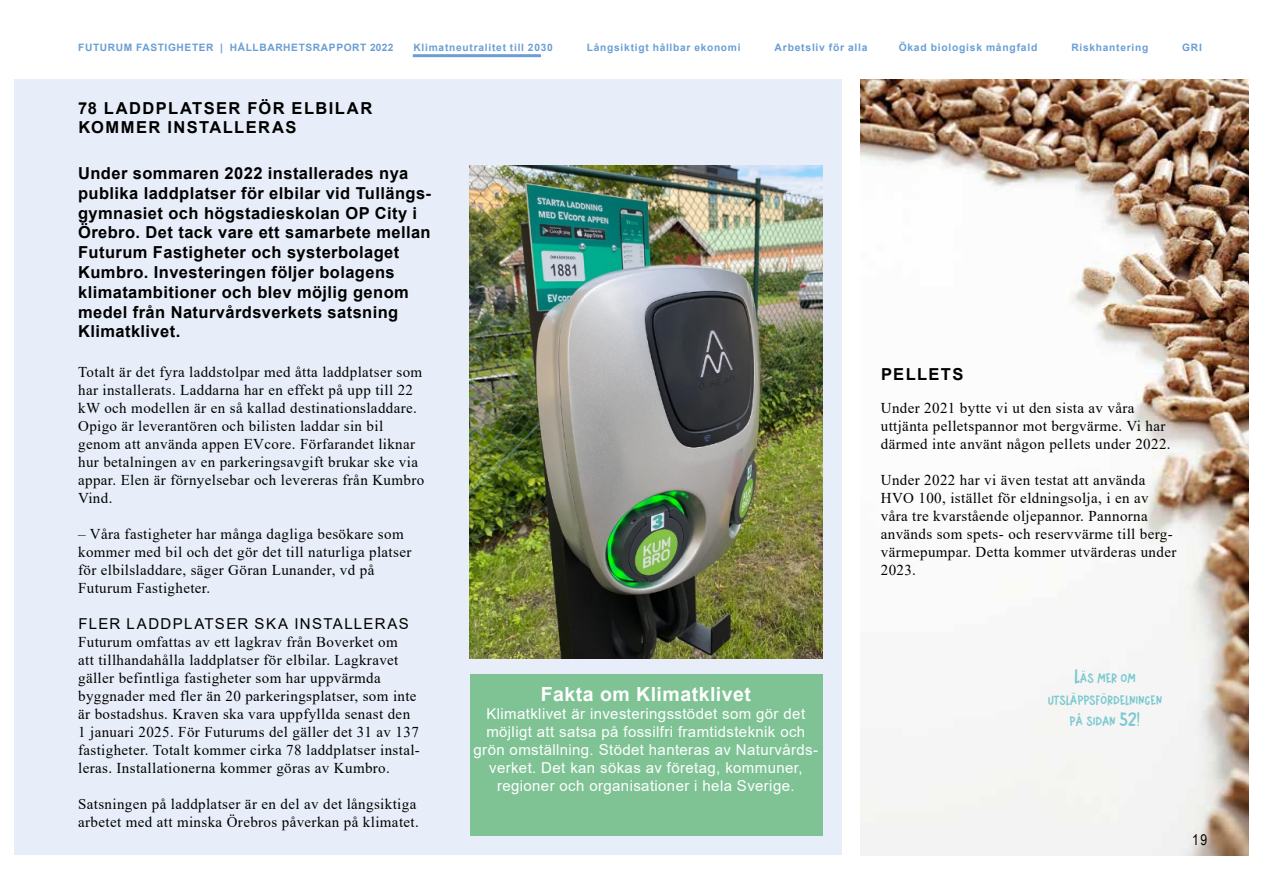
<style>
.page{position:relative;width:1263px;height:893px;background:#fff}
.page>*{position:absolute;margin:0;border:0;box-sizing:border-box;transform-origin:0 0}
.t1{font:700 19.5px "Arial";letter-spacing:.025em;color:#fff}
.t2{font:700 16.5px/19.8px "Arial";letter-spacing:.025em;color:#000}
.t3{font:700 16.5px/19.8px "Arial";letter-spacing:.09em;color:#000}
.t4{font:700 16.5px "Arial";letter-spacing:.085em;color:#000}
.t5{font:15px/18px "Times New Roman";letter-spacing:.025em;color:#000}
.t6{font:15px/18px "Arial";letter-spacing:.025em;color:#fff;text-align:center}
.t7{font:15px "Arial";letter-spacing:.085em;color:#000}
.t8{font:14.85px "Arial Narrow";color:#000}
.t9{font:12.6px/21.6px "Silverkids";letter-spacing:.035em;color:#7bc9cf;text-align:center}
.t10{font:700 10.35px "Arial";letter-spacing:.07em;color:#6b9ed5}
.t11{font:700 10.2px "Arial";letter-spacing:.07em;color:#6b9ed5}
.s1{font-size:18px}
</style>
<div class="page">
<div style="left:14px;top:80px;width:827px;height:775px;background:#e8eef9"></div>
<div style="left:470px;top:674px;width:352px;height:162px;background:#7fc395"></div>
<img style="left:469px;top:165px;width:353px;height:493px">
<img style="left:860px;top:80px;width:388px;height:775px">
<hr style="left:413px;top:54px;width:128px;height:3px;background:#6b9ed5">
<p class="t11" style="left:78px;top:40px;width:317px">FUTURUM FASTIGHETER | HÅLLBARHETSRAPPORT 2022</p>
<p class="t11" style="left:413px;top:40px;width:141px">Klimatneutralitet till 2030</p>
<p class="t11" style="left:587px;top:40px;width:155px">Långsiktigt hållbar ekonomi</p>
<p class="t10" style="left:774px;top:40px;width:95px">Arbetsliv för alla</p>
<p class="t10" style="left:899px;top:40px;width:140px">Ökad biologisk mångfald</p>
<p class="t11" style="left:1071px;top:40px;width:78px">Riskhantering</p>
<p class="t11" style="left:1182px;top:40px;width:21px">GRI</p>
<p class="t3" style="left:78px;top:98px;width:296px">78 LADDPLATSER FÖR ELBILAR<br>KOMMER INSTALLERAS</p>
<p class="t2" style="left:78px;top:163px;width:354px">Under sommaren 2022 installerades nya publika laddplatser för elbilar vid Tullängs&shy;gymnasiet och högstadieskolan OP City i Örebro. Det tack vare ett samarbete mellan Futurum Fastigheter och systerbolaget Kumbro. Investeringen följer bolagens klimatambitioner och blev möjlig genom medel från Naturvårdsverkets satsning Klimatklivet.</p>
<p class="t5" style="left:78px;top:362px;width:348px">Totalt är det fyra laddstolpar med åtta laddplatser som har installerats. Laddarna har en effekt på upp till 22 kW och modellen är en så kallad destinationsladdare.<br>Opigo är leverantören och bilisten laddar sin bil genom att använda appen EVcore. Förfarandet liknar hur betalningen av en parkeringsavgift brukar ske via appar. Elen är förnyelsebar och levereras från Kumbro Vind.</p>
<p class="t5" style="left:78px;top:524px;width:335px">– Våra fastigheter har många dagliga besökare som kommer med bil och det gör det till naturliga platser för elbilsladdare, säger Göran Lunander, vd på Futurum Fastigheter.</p>
<p class="t7" style="left:78px;top:613px;width:332px">FLER LADDPLATSER SKA INSTALLERAS</p>
<p class="t5" style="left:78px;top:632px;width:343px">Futurum omfattas av ett lagkrav från Boverket om<br>att tillhandahålla laddplatser för elbilar. Lagkravet gäller befintliga fastigheter som har uppvärmda byggnader med fler än 20 parkeringsplatser, som inte är bostadshus. Kraven ska vara uppfyllda senast den 1 januari 2025. För Futurums del gäller det 31 av 137 fastigheter. Totalt kommer cirka 78 laddplatser instal&shy;leras. Installationerna kommer göras av Kumbro.</p>
<p class="t5" style="left:78px;top:794px;width:342px">Satsningen på laddplatser är en del av det långsiktiga arbetet med att minska Örebros påverkan på klimatet.</p>
<h1 class="t1" style="left:541px;top:680px;width:212px">Fakta om Klimatklivet</h1>
<p class="t6" style="left:474px;top:705px;width:346px">Klimatklivet är investeringsstödet som gör det möjligt att satsa på fossilfri framtidsteknik och grön omställning. Stödet hanteras av Naturvårds&shy;verket. Det kan sökas av företag, kommuner, regioner och organisationer i hela Sverige.</p>
<p class="t4" style="left:881px;top:363px;width:84px">PELLETS</p>
<p class="t5" style="left:881px;top:398px;width:291px">Under 2021 bytte vi ut den sista av våra uttjänta pelletspannor mot bergvärme. Vi har därmed inte använt någon pellets under 2022.</p>
<p class="t5" style="left:881px;top:470px;width:297px">Under 2022 har vi även testat att använda HVO 100, istället för eldningsolja, i en av våra tre kvarstående oljepannor. Pannorna används som spets- och reservvärme till berg&shy;värmepumpar. Detta kommer utvärderas under 2023.</p>
<p class="t9" style="left:1048px;top:667px;width:115px"><span class="s1">L</span>ÄS MER OM<br>UTSLÄPPSFÖRDELNINGEN<br>PÅ SIDAN <span class="s1">52!</span></p>
<p class="t8" style="left:1192px;top:829px;width:17px">19</p>
</div>
